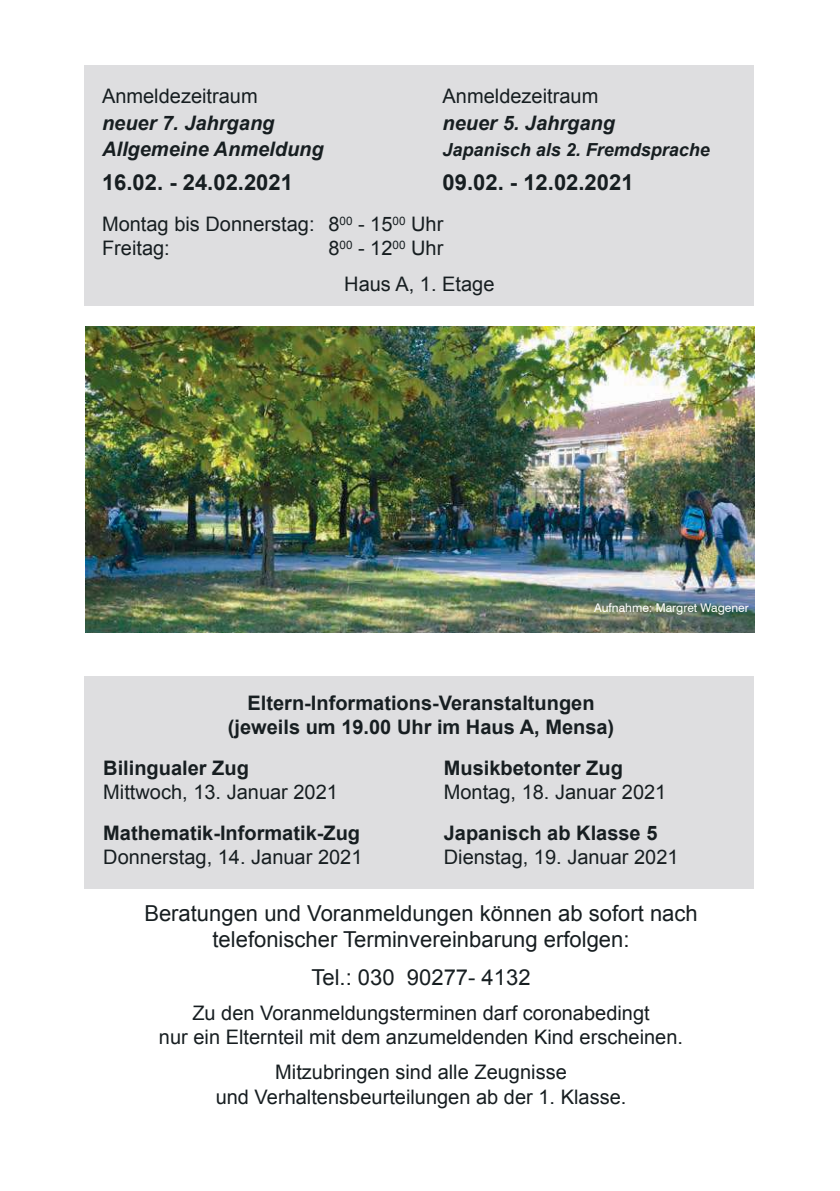
<style>
.page{position:relative;width:840px;height:1191px;background:#fff}
.page>*{position:absolute;margin:0;border:0;box-sizing:border-box;transform-origin:0 0}
.t1{font:22px/26.4px "Arial";color:#171e21;text-align:center}
.t2{font:700 22px "Arial";color:#171e21}
.t3{font:20px/24px "Arial";color:#171e21;text-align:center}
.t4{font:700 20px/24px "Arial";color:#171e21;text-align:center}
.t5{font:italic 700 20px "Arial";color:#171e21}
.t6{font:italic 700 18px "Arial";color:#171e21}
.t7{font:12px "Swiss 721 BT";color:#fff}
</style>
<div class="page">
<img style="left:85px;top:326px;width:668px;height:306px">
<div style="left:84px;top:65px;width:669px;height:241px;background:#dedee0"></div>
<div style="left:84px;top:676px;width:669px;height:212px;background:#dedee0"></div>
<p class="t3" style="left:102px;top:86px;width:157px">Anmeldezeitraum</p>
<p class="t3" style="left:442px;top:86px;width:157px">Anmeldezeitraum</p>
<p class="t5" style="left:102px;top:115px;width:174px">neuer 7. Jahrgang</p>
<p class="t5" style="left:442px;top:115px;width:174px">neuer 5. Jahrgang</p>
<p class="t5" style="left:102px;top:142px;width:223px">Allgemeine Anmeldung</p>
<p class="t6" style="left:442px;top:143px;width:269px">Japanisch als 2. Fremdsprache</p>
<p class="t2" style="left:102px;top:174px;width:192px">16.02. - 24.02.2021</p>
<p class="t2" style="left:442px;top:174px;width:192px">09.02. - 12.02.2021</p>
<p class="t3" style="left:102px;top:214px;width:342px;text-align:left">Montag bis Donnerstag: 8<sup>00</sup> - 15<sup>00</sup> Uhr<br>Freitag:</p>
<p class="t3" style="left:344px;top:232px;width:152px;line-height:35.4px;text-align:left;text-indent:-16px">8<sup>00</sup> - 12<sup>00</sup> Uhr<br>Haus A, 1. Etage</p>
<p class="t7" style="left:594px;top:603px;width:156px">Aufnahme: Margret Wagener</p>
<p class="t4" style="left:228px;top:693px;width:388px">Eltern-Informations-Veranstaltungen (jeweils um 19.00 Uhr im Haus A, Mensa)</p>
<p class="t4" style="left:103px;top:758px;width:147px">Bilingualer Zug</p>
<p class="t4" style="left:443px;top:758px;width:180px">Musikbetonter Zug</p>
<p class="t3" style="left:103px;top:782px;width:236px">Mittwoch, 13. Januar 2021</p>
<p class="t3" style="left:443px;top:782px;width:224px">Montag, 18. Januar 2021</p>
<p class="t4" style="left:103px;top:823px;width:258px">Mathematik-Informatik-Zug</p>
<p class="t4" style="left:443px;top:823px;width:215px">Japanisch ab Klasse 5</p>
<p class="t3" style="left:103px;top:847px;width:261px">Donnerstag, 14. Januar 2021</p>
<p class="t3" style="left:443px;top:847px;width:236px">Dienstag, 19. Januar 2021</p>
<p class="t1" style="left:144px;top:901px;width:554px">Beratungen und Voranmeldungen können ab sofort nach telefonischer Terminvereinbarung erfolgen:</p>
<p class="t1" style="left:311px;top:966px;width:220px">Tel.: 030 90277- 4132</p>
<p class="t3" style="left:159px;top:1003px;width:525px">Zu den Voranmeldungsterminen darf coronabedingt<br>nur ein Elternteil mit dem anzumeldenden Kind erscheinen.</p>
<p class="t3" style="left:215px;top:1062px;width:412px">Mitzubringen sind alle Zeugnisse<br>und Verhaltensbeurteilungen ab der 1. Klasse.</p>
</div>
